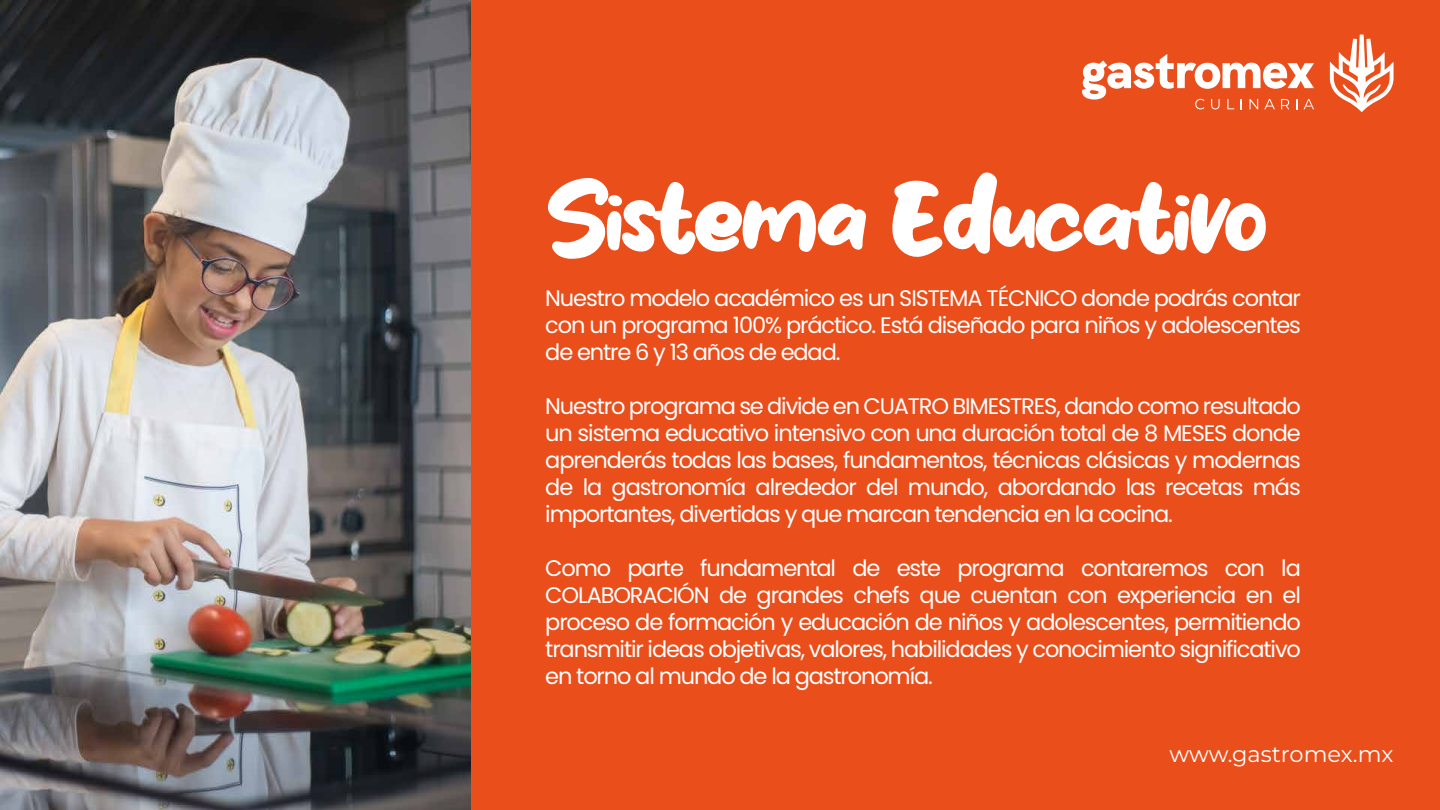
<style>
.page{position:relative;width:1440px;height:810px;background:#fff}
.page>*{position:absolute;margin:0;border:0;box-sizing:border-box;transform-origin:0 0}
.t1{font:100.05px "Milky Honey";letter-spacing:-.05em;color:#fff}
.t2{font:22.5px/27px "Poppins";letter-spacing:-.05em;color:#fff;text-align:justify}
.t3{font:22.5px "Montserrat";color:#fff}
</style>
<div class="page">
<img style="left:0;top:0;width:471px;height:810px">
<div style="left:471px;top:0;width:969px;height:810px;background:#e94e1b"></div>
<svg style="left:1330px;top:35px;width:64px;height:77px"></svg>
<svg style="left:1082px;top:54px;width:232px;height:55px"></svg>
<h1 class="t1" style="left:545px;top:172px;width:725px">Sistema Educativo</h1>
<p class="t2" style="left:545px;top:284px;width:757px">Nuestro modelo académico es un SISTEMA TÉCNICO donde podrás contar con un programa 100% práctico. Está diseñado para niños y adolescentes de entre 6 y 13 años de edad.</p>
<p class="t2" style="left:545px;top:392px;width:757px">Nuestro programa se divide en CUATRO BIMESTRES, dando como resultado un sistema educativo intensivo con una duración total de 8 MESES donde aprenderás todas las bases, fundamentos, técnicas clásicas y modernas de la gastronomía alrededor del mundo, abordando las recetas más importantes, divertidas y que marcan tendencia en la cocina.</p>
<p class="t2" style="left:545px;top:554px;width:757px">Como parte fundamental de este programa contaremos con la COLABORACIÓN de grandes chefs que cuentan con experiencia en el proceso de formación y educación de niños y adolescentes, permitiendo transmitir ideas objetivas, valores, habilidades y conocimiento significativo en torno al mundo de la gastronomía.</p>
<p class="t3" style="left:1169px;top:740px;width:226px">www.gastromex.mx</p>
</div>
